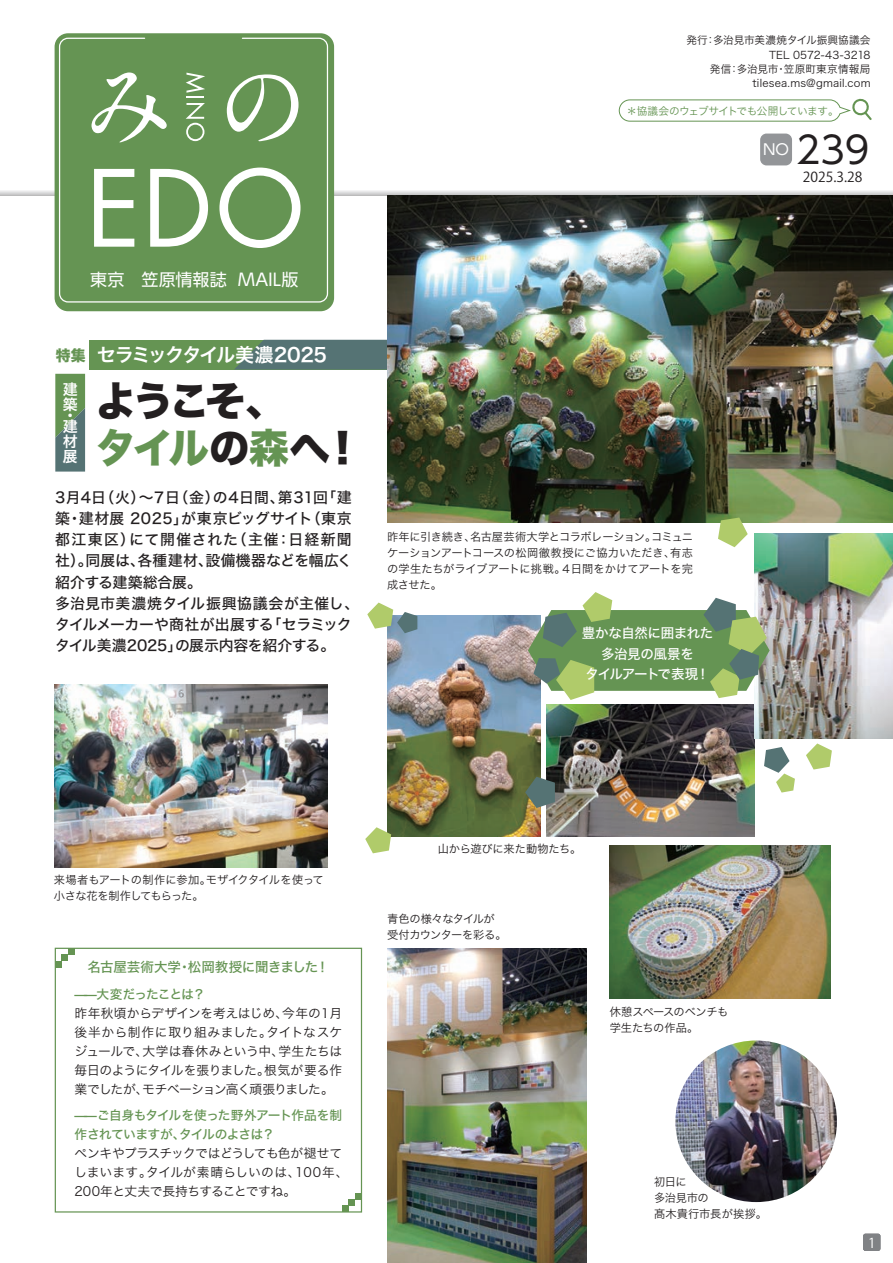
<style>
.page{position:relative;width:893px;height:1263px;background:#fff}
.page>*{position:absolute;margin:0;border:0;box-sizing:border-box;transform-origin:0 0}
.t1{font:700 93.75px "A1 Mincho Std";color:#fff}
.t2{font:40.35px/46.8px "Hira Kaku Std W8";letter-spacing:-.085em;color:#231f20}
.t3{font:37.2px "UD Shin Go Pro";color:#231f20}
.t4{font:19.2px "Hira Kaku Std W6";letter-spacing:-.055em;color:#fff}
.t5{font:16.95px "UD Shin Go Pro";letter-spacing:.01em;color:#fff}
.t6{font:14.85px/21.3px "Hira Kaku Std W5";letter-spacing:.01em;color:#231f20}
.t7{font:14.85px/14.9px "Hira Kaku Std W6";color:#fff}
.t8{font:14.85px "UD Shin Go Pro";color:#fff}
.t9{font:14.85px "Hira Kaku Std W8";color:#659453}
.t10{font:13.8px "Koz Go Pr 6 N";color:#231f20}
.t11{font:13.65px "Koz Go Pro";color:#fff}
.t12{font:13.5px/20.2px "Hira Kaku Std W5";letter-spacing:-.03em;color:#fff;text-align:center}
.t13{font:13.5px "Hira Kaku Std W5";letter-spacing:-.025em;color:#659453}
.t14{font:12.75px/19.2px "Hira Kaku Std W3";letter-spacing:-.035em;color:#231f20;text-align:justify}
.t15{font:12.75px/19.2px "Hira Kaku Std W5";letter-spacing:-.05em;color:#659453}
.t16{font:12.75px "Hira Kaku Std W5";letter-spacing:-.07em;color:#659453}
.t17{font:11.25px/15.9px "Hira Kaku Std W3";letter-spacing:-.02em;color:#231f20}
.t18{font:11.25px/15.9px "Hira Kaku Std W3";letter-spacing:-.04em;color:#231f20}
.t19{font:10.65px/14.4px "Hira Kaku Std W3";letter-spacing:.015em;color:#231f20;text-align:right}
.t20{font:10.65px "Hira Kaku Std W3";letter-spacing:-.045em;color:#659453}
.s1{color:#659453}
</style>
<div class="page">
<img style="left:0;top:33px;width:893px;height:1230px">
<h1 class="t1" style="left:82px;top:30px;width:230px">み の</h1>
<h3 class="t5" style="left:90px;top:265px;width:210px">東京　笠原情報誌 MAIL版</h3>
<h3 class="t4" style="left:97px;top:340px;width:232px">セラミックタイル美濃2025</h3>
<h3 class="t9" style="left:56px;top:347px;width:31px">特集</h3>
<h3 class="t7" style="left:63px;top:382px;width:16px">建築</h3>
<h3 class="t7" style="left:63px;top:410px;width:16px;line-height:11.1px">・建</h3>
<h3 class="t7" style="left:63px;top:434px;width:16px">材展</h3>
<h2 class="t2" style="left:96px;top:379px;width:269px">ようこそ、<br><span class="s1">タイル</span>の<span class="s1">森</span>へ！</h2>
<h3 class="t6" style="left:55px;top:486px;width:305px">3月4日（火）～７日（金）の4日間、第31回「建築・建材展 2025」が東京ビッグサイト（東京都江東区）にて開催された（主催：日経新聞社）。同展は、各種建材、設備機器などを幅広く紹介する建築総合展。<br>多治見市美濃焼タイル振興協議会が主催し、タイルメーカーや商社が出展する「セラミックタイル美濃2025」の展示内容を紹介する。</h3>
<p class="t19" style="left:686px;top:33px;width:186px">発行：多治見市美濃焼タイル振興協議会<br>TEL 0572-43-3218<br>発信：多治見市・笠原町東京情報局tilesea.ms@gmail.com</p>
<p class="t20" style="left:626px;top:103px;width:214px">＊協議会のウェブサイトでも公開しています。</p>
<h3 class="t8" style="left:763px;top:137px;width:28px">NO</h3>
<h3 class="t3" style="left:796px;top:120px;width:75px">239</h3>
<p class="t10" style="left:803px;top:169px;width:61px">2025.3.28</p>
<p class="t17" style="left:387px;top:529px;width:308px;text-align:justify">昨年に引き続き、名古屋芸術大学とコラボレーション。コミュニケーションアートコースの松岡徹教授にご協力いただき、有志の学生たちがライブアートに挑戦。４日間をかけてアートを完成させた。</p>
<p class="t12" style="left:582px;top:623px;width:133px">豊かな自然に囲まれた多治見の風景を<br>タイルアートで表現！</p>
<p class="t17" style="left:54px;top:872px;width:271px">来場者もアートの制作に参加。モザイクタイルを使って小さな花を制作してもらった。</p>
<p class="t13" style="left:88px;top:957px;width:243px">名古屋芸術大学・松岡教授に聞きました！</p>
<p class="t16" style="left:75px;top:984px;width:132px">̶̶大変だったことは？</p>
<p class="t14" style="left:75px;top:1003px;width:269px">昨年秋頃からデザインを考えはじめ、今年の１月後半から制作に取り組みました。タイトなスケジュールで、大学は春休みという中、学生たちは毎日のようにタイルを張りました。根気が要る作業でしたが、モチベーション高く頑張りました。</p>
<p class="t15" style="left:75px;top:1105px;width:269px">̶̶ご自身もタイルを使った野外アート作品を制作されていますが、タイルのよさは？</p>
<p class="t14" style="left:75px;top:1143px;width:275px;text-align:left">ペンキやプラスチックではどうしても色が褪せてしまいます。タイルが素晴らしいのは、100年、<br>200年と丈夫で長持ちすることですね。</p>
<p class="t17" style="left:438px;top:840px;width:145px">山から遊びに来た動物たち。</p>
<p class="t18" style="left:387px;top:910px;width:121px">青色の様々なタイルが受付カウンターを彩る。</p>
<p class="t17" style="left:610px;top:1003px;width:120px">休憩スペースのベンチも学生たちの作品。</p>
<p class="t17" style="left:654px;top:1174px;width:115px">初日に<br>多治見市の<br>髙木貴行市長が挨拶。</p>
<p class="t11" style="left:868px;top:1234px;width:9px">1</p>
</div>
